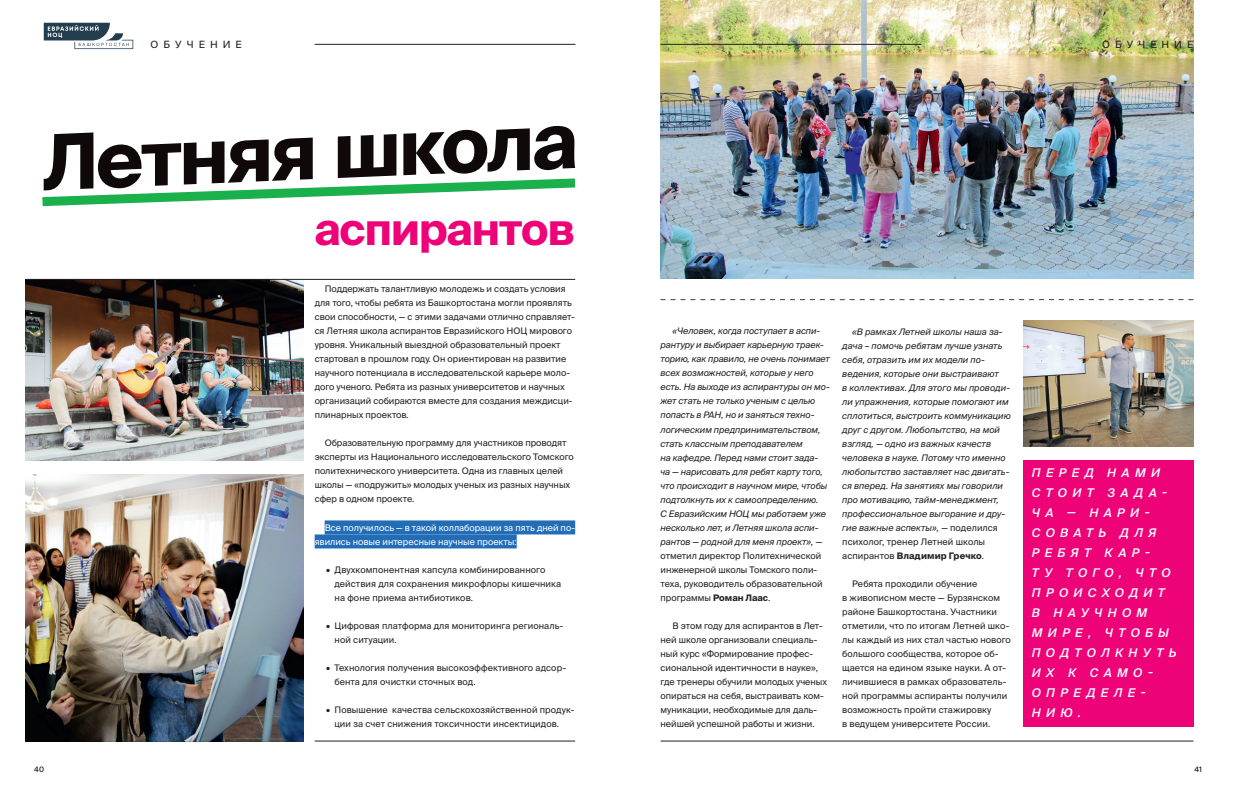
<style>
.page{position:relative;width:1236px;height:794px;background:#fff}
.page>*{position:absolute;margin:0;border:0;box-sizing:border-box;transform-origin:0 0}
.t1{font:700 77px "Suisse Intl";color:#10090a}
.t2{font:700 44px "Suisse Intl";letter-spacing:-.03em;color:#ed0278}
.t3{font:italic 500 12px/20px "Suisse Intl";letter-spacing:.45em;color:#fff}
.t4{font:10px "Suisse Intl";letter-spacing:.49em;color:#231f20}
.t5{font:9px/14px "Suisse Intl";color:#231f20}
.t6{font:italic 9px/14px "Suisse Intl";color:#231f20}
.t7{font:9px/14px "Suisse Intl";color:#fff}
.t8{font:7.5px "Suisse Intl";color:#231f20}
.s1{font-style:normal}
.s2{font-weight:700;font-style:normal}
</style>
<div class="page">
<div style="left:1023px;top:460px;width:170px;height:266px;background:#ed0278"></div>
<div style="left:325px;top:520px;width:250px;height:14px;background:#226db6"></div>
<div style="left:315px;top:534px;width:202px;height:14px;background:#226db6"></div>
<img style="left:26px;top:280px;width:277px;height:180px">
<img style="left:1023px;top:320px;width:170px;height:126px">
<img style="left:26px;top:474px;width:277px;height:267px">
<hr style="left:26px;top:279px;width:549px;height:1px;background:#231f20">
<hr style="left:315px;top:740px;width:260px;height:1px;background:#231f20">
<hr style="left:660px;top:740px;width:533px;height:1px;background:#231f20">
<img style="left:661px;top:1px;width:532px;height:278px">
<svg style="left:660px;top:299px;width:533px;height:1px"></svg>
<svg style="left:42px;top:178px;width:534px;height:29px"></svg>
<hr style="left:315px;top:44px;width:260px;height:1px;background:#231f20">
<hr style="left:660px;top:44px;width:261px;height:1px;background:#231f20">
<svg style="left:44px;top:23px;width:89px;height:26px"></svg>
<p class="t4" style="left:151px;top:38px;width:93px">ОБУЧЕНИЕ</p>
<p class="t4" style="left:1102px;top:38px;width:93px">ОБУЧЕНИЕ</p>
<h1 class="t1" style="left:40px;top:117px;width:537px;rotate:-2deg">Летняя школа</h1>
<h2 class="t2" style="left:314px;top:204px;width:263px">аспирантов</h2>
<p class="t5" style="left:315px;top:282px;width:262px;text-indent:10px">Поддержать талантливую молодежь и создать условия для того, чтобы ребята из Башкортостана могли проявлять свои способности, — с этими задачами отлично справляет&shy;ся Летняя школа аспирантов Евразийского НОЦ мирового уровня. Уникальный выездной образовательный проект стартовал в прошлом году. Он ориентирован на развитие научного потенциала в исследовательской карьере моло&shy;дого ученого. Ребята из разных университетов и научных организаций собираются вместе для создания междисци&shy;плинарных проектов.</p>
<p class="t5" style="left:315px;top:436px;width:261px;text-indent:10px">Образовательную программу для участников проводят эксперты из Национального исследовательского Томского политехнического университета. Одна из главных целей школы — «подружить» молодых ученых из разных научных сфер в одном проекте.</p>
<p class="t7" style="left:315px;top:520px;width:262px;text-indent:10px">Все получилось — в такой коллаборации за пять дней по&shy;явились новые интересные научные проекты:</p>
<p class="t5" style="left:334px;top:562px;width:228px;text-indent:-9px">• Двухкомпонентная капсула комбинированного действия для сохранения микрофлоры кишечника на фоне приема антибиотиков.</p>
<p class="t5" style="left:334px;top:618px;width:230px;text-indent:-9px">• Цифровая платформа для мониторинга региональ&shy;ной ситуации.</p>
<p class="t5" style="left:334px;top:660px;width:233px;text-indent:-9px">• Технология получения высокоэффективного адсор&shy;бента для очистки сточных вод.</p>
<p class="t5" style="left:334px;top:702px;width:241px;text-indent:-9px">• Повышение качества сельскохозяйственной продук&shy;ции за счет снижения токсичности инсектицидов.</p>
<p class="t6" style="left:660px;top:324px;width:171px;text-indent:12px">«Человек, когда поступает в аспи&shy;рантуру и выбирает карьерную траек&shy;торию, как правило, не очень понимает всех возможностей, которые у него есть. На выходе из аспирантуры он мо&shy;жет стать не только ученым с целью попасть в РАН, но и заняться техно&shy;логическим предпринимательством, стать классным преподавателем<br>на кафедре. Перед нами стоит зада&shy;ча — нарисовать для ребят карту того, что происходит в научном мире, чтобы подтолкнуть их к самоопределению.<br>С Евразийским НОЦ мы работаем уже несколько лет, и Летняя школа аспи&shy;рантов — родной для меня проект», <span class="s1">— отметил директор Политехнической инженерной школы Томского поли&shy;теха, руководитель образовательной программы</span> <span class="s2">Роман Лаас</span><span class="s1">.</span></p>
<p class="t5" style="left:660px;top:618px;width:168px;text-indent:12px">В этом году для аспирантов в Лет&shy;ней школе организовали специаль&shy;ный курс «Формирование профес&shy;сиональной идентичности в науке», где тренеры обучили молодых ученых опираться на себя, выстраивать ком&shy;муникации, необходимые для даль&shy;нейшей успешной работы и жизни.</p>
<p class="t6" style="left:842px;top:324px;width:170px;text-indent:10px">«В рамках Летней школы наша за&shy;дача – помочь ребятам лучше узнать себя, отразить им их модели по&shy;ведения, которые они выстраивают<br>в коллективах. Для этого мы проводи&shy;ли упражнения, которые помогают им сплотиться, выстроить коммуникацию друг с другом. Любопытство, на мой взгляд, — одно из важных качеств человека в науке. Потому что именно любопытство заставляет нас двигать&shy;ся вперед. На занятиях мы говорили про мотивацию, тайм-менеджмент, профессиональное выгорание и дру&shy;гие важные аспекты», <span class="s1">— поделился психолог, тренер Летней школы аспирантов</span> <span class="s2">Владимир Гречко</span><span class="s1">.</span></p>
<p class="t5" style="left:842px;top:576px;width:170px;text-indent:10px">Ребята проходили обучение<br>в живописном месте — Бурзянском районе Башкортостана. Участники отметили, что по итогам Летней шко&shy;лы каждый из них стал частью нового большого сообщества, которое об&shy;щается на едином языке науки. А от&shy;личившиеся в рамках образователь&shy;ной программы аспиранты получили возможность пройти стажировку<br>в ведущем университете России.</p>
<h3 class="t3" style="left:1032px;top:463px;width:146px">ПЕРЕД НАМИ<br>СТОИТ ЗАДА-<br>ЧА — НАРИ-<br>СОВАТЬ ДЛЯ<br>РЕБЯТ КАР-<br>ТУ ТОГО, ЧТО<br>ПРОИСХОДИТ<br>В НАУЧНОМ<br>МИРЕ, ЧТОБЫ<br>ПОДТОЛКНУТЬ<br>ИХ К САМО-<br>ОПРЕДЕЛЕ-<br>НИЮ.</h3>
<p class="t8" style="left:34px;top:765px;width:12px">40</p>
<p class="t8" style="left:1194px;top:765px;width:9px">41</p>
</div>
